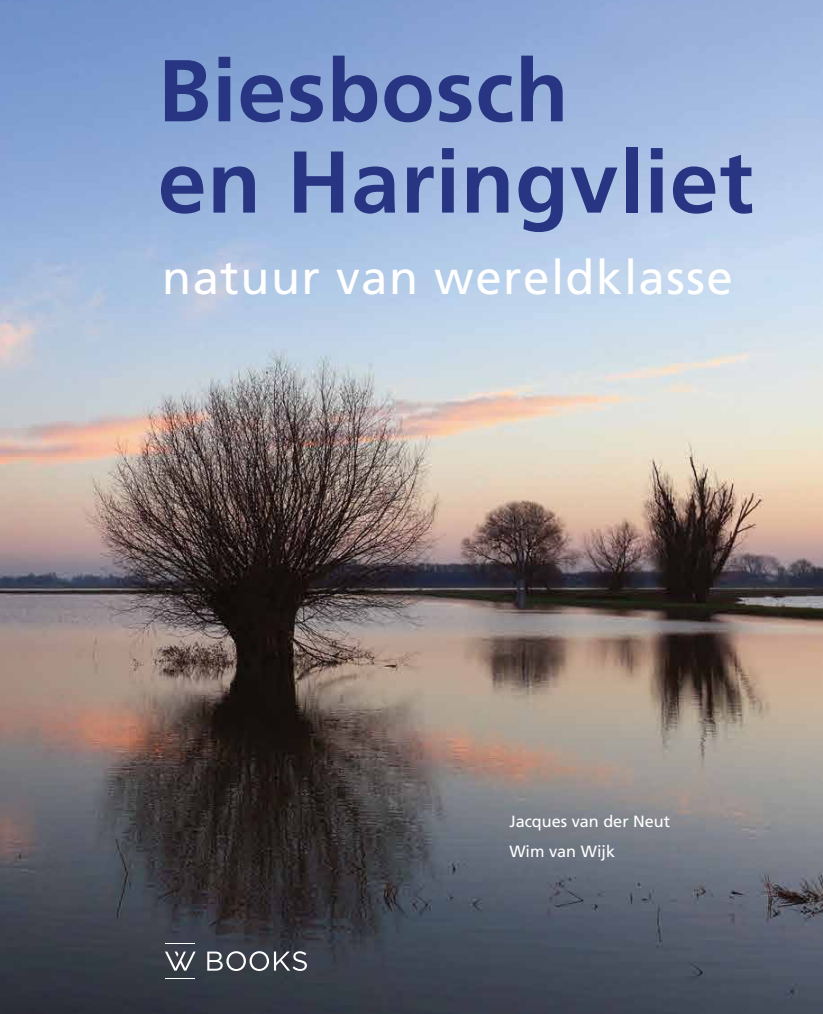
<style>
.page{position:relative;width:823px;height:1014px;background:#fff}
.page>*{position:absolute;margin:0;border:0;box-sizing:border-box;transform-origin:0 0}
.t1{font:700 87.5px/91.2px "Frutiger";letter-spacing:.01em;color:#283583}
.t2{font:47.5px "Frutiger";letter-spacing:.03em;color:#fff}
.t3{font:16.25px/30px "Frutiger";color:#fff}
</style>
<div class="page">
<img style="left:0;top:0;width:822px;height:1013px">
<svg style="left:207px;top:951px;width:100px;height:19px"></svg>
<svg style="left:165px;top:951px;width:30px;height:19px"></svg>
<hr style="left:165px;top:943px;width:30px;height:1px;background:#fff">
<hr style="left:165px;top:978px;width:30px;height:1px;background:#fff">
<h1 class="t1" style="left:158px;top:46px;width:596px">Biesbosch<br>en Haringvliet</h1>
<h2 class="t2" style="left:162px;top:250px;width:571px">natuur van wereldklasse</h2>
<p class="t3" style="left:509px;top:806px;width:162px">Jacques van der Neut<br>Wim van Wijk</p>
</div>
